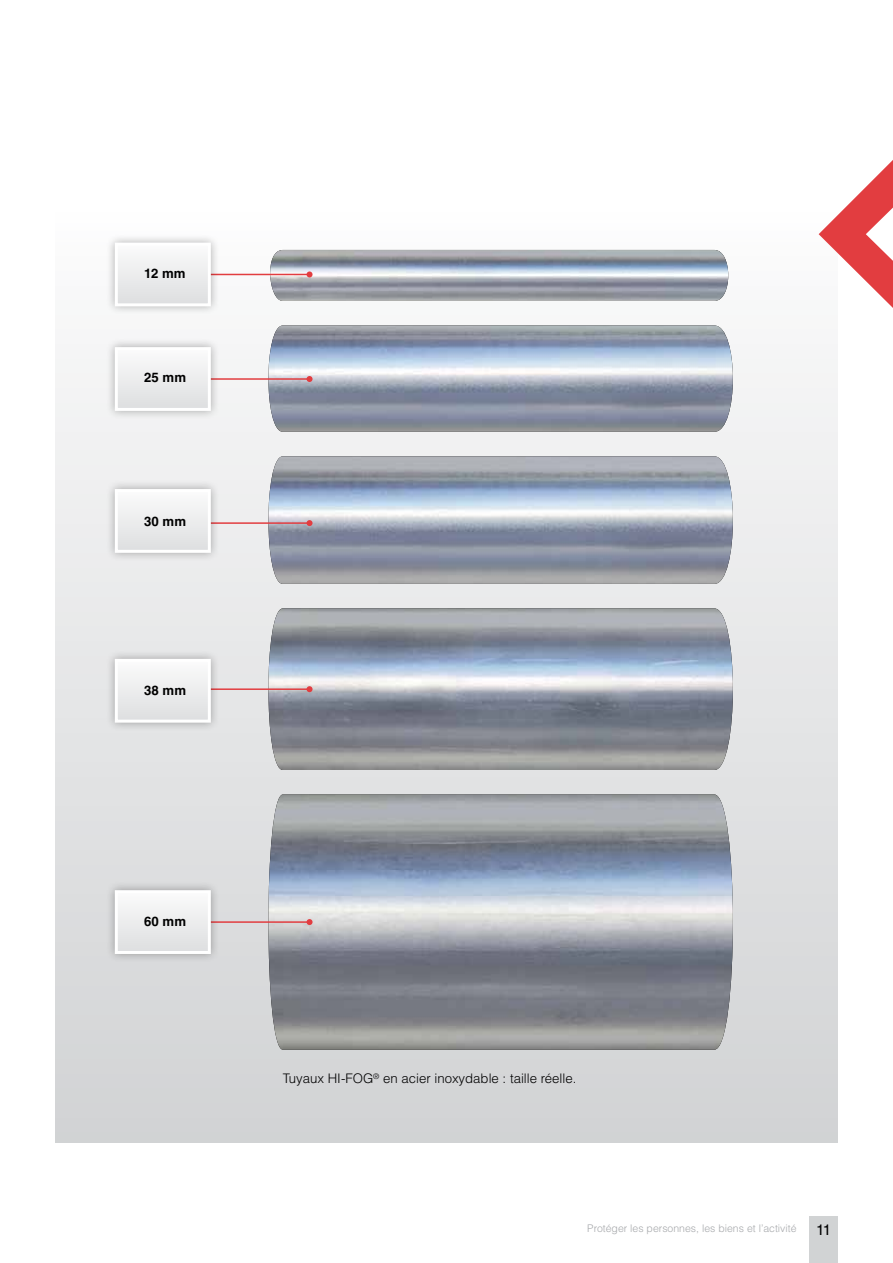
<style>
.page{position:relative;width:893px;height:1263px;background:#fff}
.page>*{position:absolute;margin:0;border:0;box-sizing:border-box;transform-origin:0 0}
.t1{font:15px "Helvetica LT Std";color:#000}
.t2{font:300 13.2px "Helvetica LT Std";color:#000}
.t3{font:700 13.2px "Helvetica LT Std";color:#000}
.t4{font:300 10.5px "Helvetica LT Std";color:#a7a9ac}
</style>
<div class="page">
<div style="left:55px;top:208px;width:783px;height:935px;background:linear-gradient(to bottom,#fcfcfc,#d1d2d4)"></div>
<img style="left:267px;top:456px;width:467px;height:128px">
<img style="left:267px;top:325px;width:467px;height:107px">
<img style="left:267px;top:608px;width:468px;height:162px">
<img style="left:266px;top:794px;width:469px;height:256px">
<hr style="left:200px;top:921px;width:110px;height:2px;background:#e23d40">
<svg style="left:307px;top:919px;width:6px;height:6px"></svg>
<hr style="left:200px;top:688px;width:110px;height:2px;background:#e23d40">
<svg style="left:307px;top:686px;width:6px;height:6px"></svg>
<hr style="left:200px;top:522px;width:110px;height:2px;background:#e23d40">
<svg style="left:307px;top:520px;width:6px;height:6px"></svg>
<hr style="left:200px;top:378px;width:110px;height:2px;background:#e23d40">
<svg style="left:307px;top:376px;width:6px;height:6px"></svg>
<hr style="left:200px;top:274px;width:110px;height:1px;background:#e23d40">
<svg style="left:264px;top:250px;width:469px;height:51px;background:#a4a9b3"></svg>
<div style="left:106px;top:480px;width:114px;height:82px;background:#000;opacity:.3"></div>
<div style="left:116px;top:490px;width:93px;height:61px;background:linear-gradient(to bottom,#fbfbfb,#dddee0)"></div>
<div style="left:115px;top:489px;width:96px;height:64px;border:3px solid #fff"></div>
<div style="left:106px;top:650px;width:114px;height:82px;background:#000;opacity:.3"></div>
<div style="left:116px;top:660px;width:93px;height:61px;background:linear-gradient(to bottom,#fbfbfb,#dddee0)"></div>
<div style="left:115px;top:659px;width:96px;height:64px;border:3px solid #fff"></div>
<div style="left:106px;top:881px;width:114px;height:82px;background:#000;opacity:.3"></div>
<div style="left:116px;top:892px;width:93px;height:60px;background:linear-gradient(to right,#ededee,#ededee)"></div>
<div style="left:115px;top:890px;width:96px;height:64px;border:3px solid #fff"></div>
<div style="left:106px;top:234px;width:114px;height:82px;background:#000;opacity:.3"></div>
<div style="left:116px;top:244px;width:93px;height:61px;background:linear-gradient(to right,#eceded,#eceded)"></div>
<div style="left:115px;top:243px;width:96px;height:63px;border:3px solid #fff"></div>
<div style="left:106px;top:338px;width:114px;height:82px;background:#000;opacity:.3"></div>
<div style="left:116px;top:349px;width:93px;height:60px;background:linear-gradient(to right,#ecedee,#ecedee)"></div>
<div style="left:115px;top:347px;width:96px;height:64px;border:3px solid #fff"></div>
<svg style="left:819px;top:160px;width:74px;height:159px"></svg>
<div style="left:809px;top:1216px;width:29px;height:47px;background:#d1d3d4"></div>
<p class="t3" style="left:144px;top:265px;width:43px">12 mm</p>
<p class="t3" style="left:144px;top:370px;width:43px">25 mm</p>
<p class="t3" style="left:144px;top:513px;width:43px">30 mm</p>
<p class="t3" style="left:144px;top:682px;width:43px">38 mm</p>
<p class="t3" style="left:144px;top:913px;width:43px">60 mm</p>
<p class="t2" style="left:283px;top:1070px;width:295px">Tuyaux HI-FOG<sup>®</sup> en acier inoxydable : taille réelle.</p>
<p class="t4" style="left:587px;top:1222px;width:211px">Protéger les personnes, les biens et l’activité</p>
<p class="t1" style="left:816px;top:1221px;width:16px">11</p>
</div>
